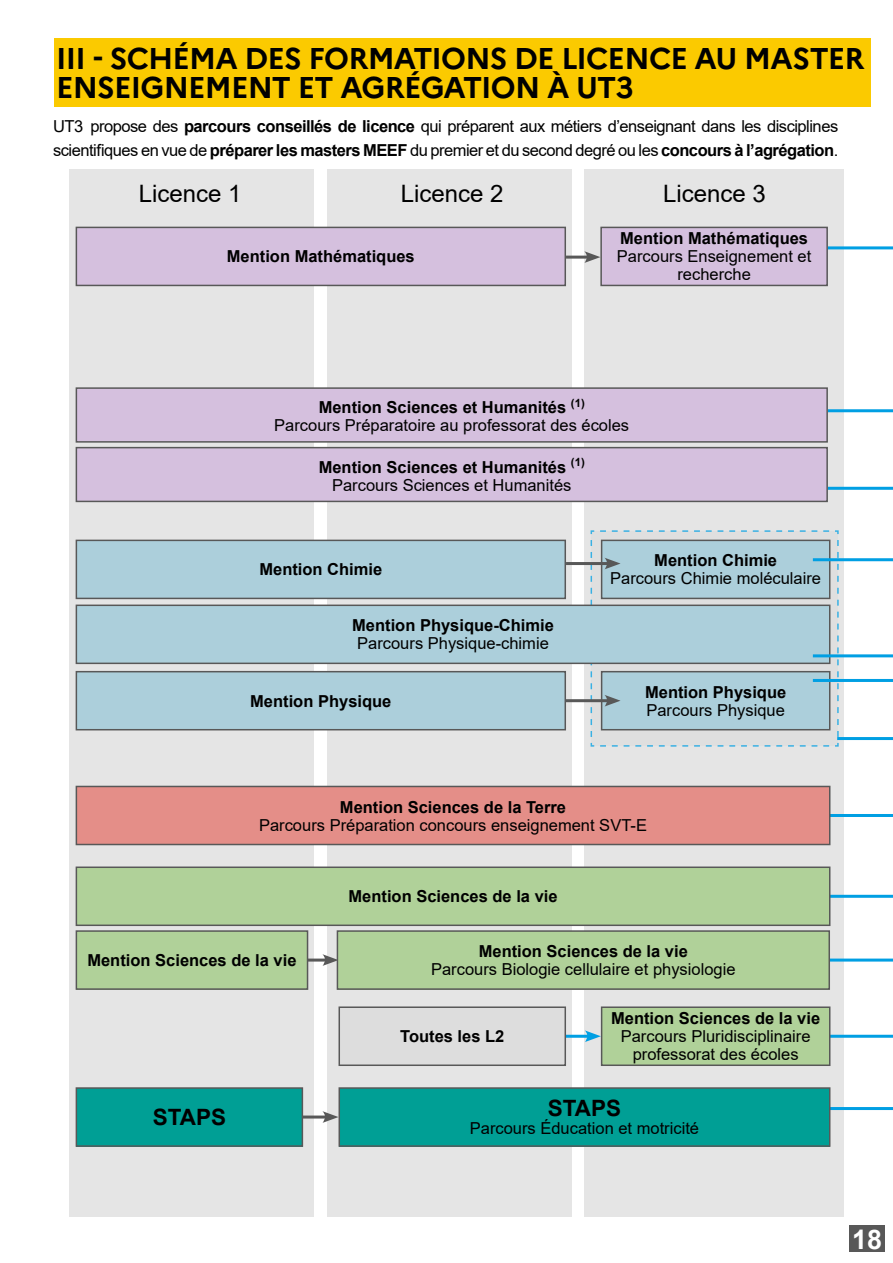
<style>
.page{position:relative;width:893px;height:1263px;background:#fff}
.page>*{position:absolute;margin:0;border:0;box-sizing:border-box;transform-origin:0 0}
.t1{font:700 30px/28.5px "Marianne";letter-spacing:-.025em;color:#000}
.t2{font:700 27px "Arial";color:#fff}
.t3{font:24px "Arial";color:#000}
.t4{font:700 22.5px "Arial";color:#000}
.t5{font:16.5px/18px "Arial";color:#000;text-align:center}
.t6{font:700 16.5px "Arial";color:#000}
.t7{font:16.5px/24px "Arial";letter-spacing:-.03em;color:#000}
.s1{font-weight:700}
</style>
<div class="page">
<div style="left:849px;top:1225px;width:36px;height:27px;background:#585858"></div>
<div style="left:327px;top:169px;width:244px;height:1047px;background:#e5e5e5"></div>
<div style="left:70px;top:169px;width:244px;height:1047px;background:#e5e5e5"></div>
<div style="left:584px;top:169px;width:260px;height:1047px;background:#e5e5e5"></div>
<hr style="left:566px;top:256px;width:24px;height:3px;background:#585858">
<svg style="left:584px;top:251px;width:16px;height:12px"></svg>
<hr style="left:565px;top:1035px;width:25px;height:3px;background:#009fe3">
<svg style="left:585px;top:1030px;width:16px;height:12px"></svg>
<hr style="left:301px;top:1115px;width:27px;height:3px;background:#585858">
<svg style="left:322px;top:1111px;width:16px;height:12px"></svg>
<hr style="left:301px;top:958px;width:27px;height:3px;background:#585858">
<svg style="left:322px;top:954px;width:15px;height:12px"></svg>
<svg style="left:590px;top:530px;width:249px;height:217px"></svg>
<hr style="left:828px;top:246px;width:65px;height:3px;background:#009fe3">
<hr style="left:837px;top:737px;width:56px;height:3px;background:#009fe3">
<hr style="left:828px;top:487px;width:65px;height:3px;background:#009fe3">
<hr style="left:828px;top:409px;width:65px;height:3px;background:#009fe3">
<hr style="left:828px;top:1035px;width:65px;height:3px;background:#009fe3">
<hr style="left:828px;top:814px;width:65px;height:3px;background:#009fe3">
<hr style="left:828px;top:895px;width:65px;height:3px;background:#009fe3">
<hr style="left:828px;top:958px;width:65px;height:3px;background:#009fe3">
<hr style="left:828px;top:1107px;width:65px;height:3px;background:#009fe3">
<div style="left:76px;top:1088px;width:226px;height:58px;background:#009f95"></div>
<div style="left:76px;top:1087px;width:227px;height:60px;border:2px solid #585858"></div>
<div style="left:76px;top:227px;width:489px;height:58px;background:#d5c0de"></div>
<div style="left:76px;top:227px;width:490px;height:59px;border:2px solid #585858"></div>
<div style="left:76px;top:540px;width:489px;height:58px;background:#accfdb"></div>
<div style="left:76px;top:540px;width:490px;height:59px;border:2px solid #585858"></div>
<div style="left:76px;top:867px;width:754px;height:58px;background:#b0d199"></div>
<div style="left:76px;top:866px;width:754px;height:60px;border:2px solid #585858"></div>
<div style="left:76px;top:931px;width:232px;height:58px;background:#b0d199"></div>
<div style="left:76px;top:930px;width:232px;height:60px;border:2px solid #585858"></div>
<div style="left:337px;top:931px;width:492px;height:58px;background:#b0d199"></div>
<div style="left:337px;top:930px;width:493px;height:60px;border:2px solid #585858"></div>
<div style="left:339px;top:1007px;width:226px;height:58px;background:#ddd"></div>
<div style="left:338px;top:1006px;width:228px;height:60px;border:2px solid #585858"></div>
<div style="left:339px;top:1088px;width:491px;height:58px;background:#009f95"></div>
<div style="left:338px;top:1087px;width:492px;height:60px;border:2px solid #585858"></div>
<div style="left:602px;top:672px;width:228px;height:58px;background:#accfdb"></div>
<div style="left:601px;top:671px;width:229px;height:59px;border:2px solid #585858"></div>
<div style="left:76px;top:605px;width:754px;height:58px;background:#accfdb"></div>
<div style="left:76px;top:604px;width:754px;height:60px;border:2px solid #585858"></div>
<div style="left:602px;top:1007px;width:228px;height:58px;background:#b0d199"></div>
<div style="left:601px;top:1006px;width:229px;height:60px;border:2px solid #585858"></div>
<div style="left:76px;top:786px;width:754px;height:58px;background:#e48e88"></div>
<div style="left:76px;top:786px;width:754px;height:59px;border:2px solid #585858"></div>
<div style="left:76px;top:448px;width:751px;height:53px;background:#d5c0de"></div>
<div style="left:76px;top:447px;width:752px;height:55px;border:2px solid #585858"></div>
<div style="left:76px;top:388px;width:751px;height:54px;background:#d5c0de"></div>
<div style="left:76px;top:387px;width:752px;height:56px;border:2px solid #585858"></div>
<div style="left:601px;top:227px;width:226px;height:58px;background:#d5c0de"></div>
<div style="left:600px;top:227px;width:228px;height:59px;border:2px solid #585858"></div>
<div style="left:602px;top:540px;width:228px;height:58px;background:#accfdb"></div>
<div style="left:601px;top:540px;width:229px;height:59px;border:2px solid #585858"></div>
<hr style="left:566px;top:562px;width:44px;height:3px;background:#585858">
<svg style="left:605px;top:558px;width:15px;height:11px"></svg>
<hr style="left:562px;top:699px;width:48px;height:3px;background:#585858">
<svg style="left:604px;top:695px;width:16px;height:11px"></svg>
<div style="left:76px;top:672px;width:489px;height:58px;background:#accfdb"></div>
<div style="left:76px;top:671px;width:490px;height:59px;border:2px solid #585858"></div>
<div style="left:54px;top:38px;width:816px;height:68px;background:#fbca00"></div>
<hr style="left:813px;top:679px;width:80px;height:3px;background:#009fe3">
<hr style="left:813px;top:558px;width:80px;height:3px;background:#009fe3">
<hr style="left:813px;top:654px;width:80px;height:3px;background:#009fe3">
<h1 class="t1" style="left:56px;top:42px;width:810px">III - SCHÉMA DES FORMATIONS DE LICENCE AU MASTER<br>ENSEIGNEMENT ET AGRÉGATION À UT3</h1>
<p class="t7" style="left:53px;top:114px;width:787px">UT3 propose des <span class="s1">parcours conseillés de licence</span> qui préparent aux métiers d’enseignant dans les disciplines scientifiques en vue de <span class="s1">préparer les masters MEEF</span> du premier et du second degré ou les <span class="s1">concours à l’agrégation</span>.</p>
<h3 class="t3" style="left:139px;top:177px;width:104px">Licence 1</h3>
<h3 class="t3" style="left:401px;top:177px;width:104px">Licence 2</h3>
<h3 class="t3" style="left:663px;top:177px;width:104px">Licence 3</h3>
<p class="t6" style="left:227px;top:245px;width:189px">Mention Mathématiques</p>
<p class="t6" style="left:620px;top:227px;width:189px">Mention Mathématiques</p>
<p class="t5" style="left:617px;top:248px;width:196px">Parcours Enseignement et recherche</p>
<p class="t5" style="left:274px;top:398px;width:356px"><span class="s1">Mention Sciences et Humanités</span> <sup>(1)<br></sup>Parcours Préparatoire au professorat des écoles</p>
<p class="t5" style="left:319px;top:458px;width:268px"><span class="s1">Mention Sciences et Humanités</span> <sup>(1)<br></sup>Parcours Sciences et Humanités</p>
<p class="t6" style="left:259px;top:558px;width:124px">Mention Chimie</p>
<p class="t6" style="left:352px;top:614px;width:203px">Mention Physique-Chimie</p>
<p class="t5" style="left:357px;top:634px;width:193px">Parcours Physique-chimie</p>
<p class="t6" style="left:250px;top:689px;width:143px">Mention Physique</p>
<p class="t6" style="left:654px;top:549px;width:124px">Mention Chimie</p>
<p class="t5" style="left:610px;top:569px;width:212px">Parcours Chimie moléculaire</p>
<p class="t6" style="left:645px;top:680px;width:143px">Mention Physique</p>
<p class="t5" style="left:646px;top:701px;width:140px">Parcours Physique</p>
<p class="t6" style="left:340px;top:795px;width:228px">Mention Sciences de la Terre</p>
<p class="t5" style="left:259px;top:815px;width:389px">Parcours Préparation concours enseignement SVT-E</p>
<p class="t6" style="left:87px;top:949px;width:211px">Mention Sciences de la vie</p>
<h3 class="t4" style="left:153px;top:1101px;width:75px">STAPS</h3>
<p class="t6" style="left:348px;top:885px;width:211px">Mention Sciences de la vie</p>
<p class="t6" style="left:479px;top:940px;width:211px">Mention Sciences de la vie</p>
<p class="t5" style="left:431px;top:960px;width:306px">Parcours Biologie cellulaire et physiologie</p>
<p class="t6" style="left:400px;top:1025px;width:106px">Toutes les L2</p>
<p class="t6" style="left:611px;top:1007px;width:211px">Mention Sciences de la vie</p>
<p class="t5" style="left:621px;top:1027px;width:191px">Parcours Pluridisciplinaire professorat des écoles</p>
<h3 class="t4" style="left:548px;top:1092px;width:75px">STAPS</h3>
<p class="t5" style="left:470px;top:1119px;width:231px">Parcours Éducation et motricité</p>
<h2 class="t2" style="left:852px;top:1220px;width:32px">18</h2>
</div>
